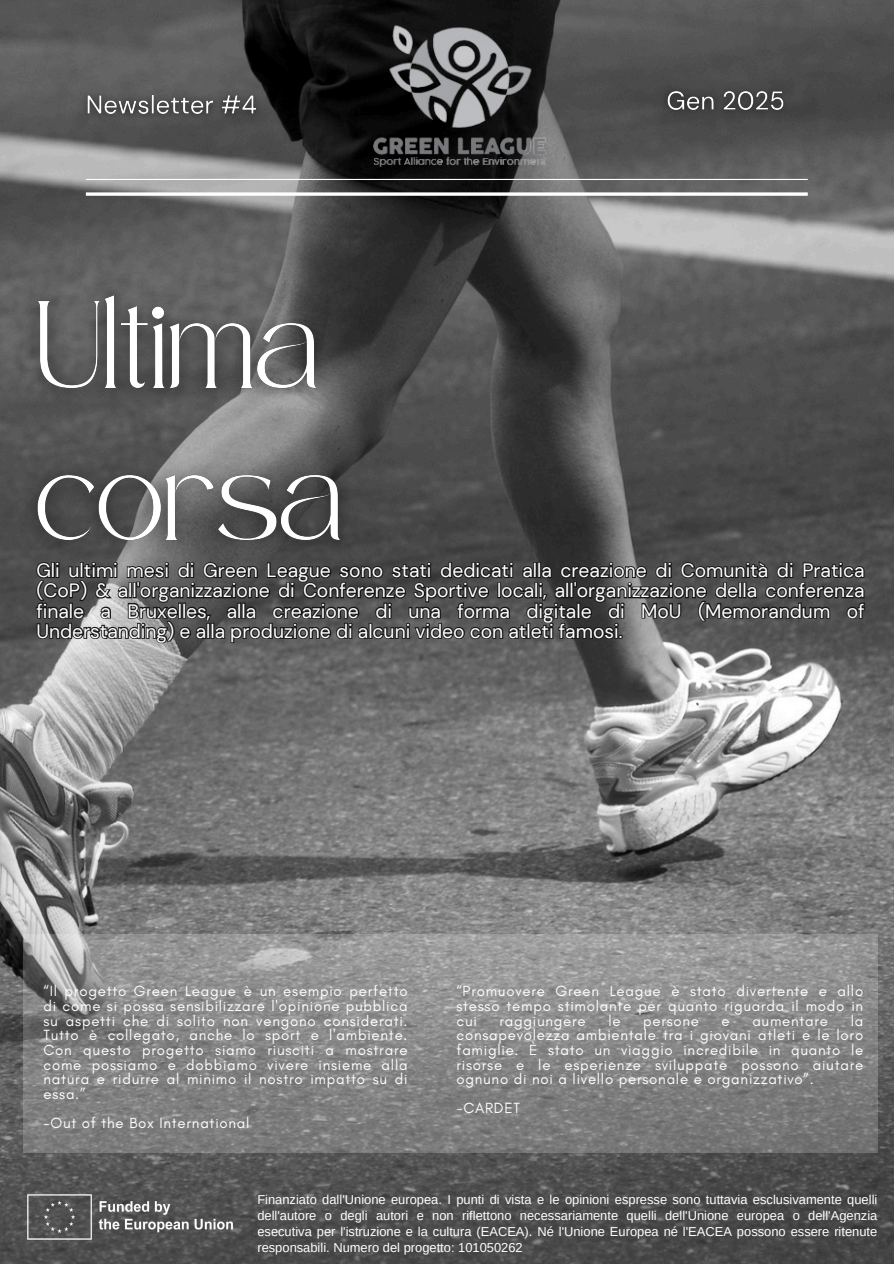
<style>
.page{position:relative;width:894px;height:1264px;background:#fff}
.page>*{position:absolute;margin:0;border:0;box-sizing:border-box;transform-origin:0 0}
.t1{font:19.35px/20.2px "DM Sans";color:#fff;text-align:justify}
.t2{font:15px/14.7px "Glacial Indifference";letter-spacing:.05em;color:#fff;text-align:justify}
.t3{font:12.9px/16.2px "Arimo";color:#fff;text-align:justify}
</style>
<div class="page">
<img style="left:0;top:0;width:893px;height:1263px">
<hr style="left:86px;top:179px;width:721px;height:1px;background:#fff">
<svg style="left:86px;top:192px;width:721px;height:4px"></svg>
<img style="left:340px;top:12px;width:232px;height:182px">
<svg style="left:23px;top:934px;width:854px;height:218px"></svg>
<img style="left:25px;top:1192px;width:216px;height:49px">
<img style="left:655px;top:79px;width:141px;height:45px">
<svg style="left:35px;top:559px;width:830px;height:86px"></svg>
<img style="left:10px;top:268px;width:358px;height:309px">
<img style="left:75px;top:82px;width:194px;height:45px">
<p class="t1" style="left:36px;top:560px;width:829px">Gli ultimi mesi di Green League sono stati dedicati alla creazione di Comunità di Pratica (CoP) &amp; all'organizzazione di Conferenze Sportive locali, all'organizzazione della conferenza finale a Bruxelles, alla creazione di una forma digitale di MoU (Memorandum of Understanding) e alla produzione di alcuni video con atleti famosi.</p>
<h5 class="t2" style="left:43px;top:983px;width:365px">“Il progetto Green League è un esempio perfetto di come si possa sensibilizzare l'opinione pubblica su aspetti che di solito non vengono considerati.<br>Tutto è collegato, anche lo sport e l'ambiente.<br>Con questo progetto siamo riusciti a mostrare come possiamo e dobbiamo vivere insieme alla natura e ridurre al minimo il nostro impatto su di essa.”</h5>
<h5 class="t2" style="left:43px;top:1115px;width:207px">-Out of the Box International</h5>
<p class="t2" style="left:456px;top:983px;width:408px">“Promuovere Green League è stato divertente e allo stesso tempo stimolante per quanto riguarda il modo in cui</p>
<p class="t2" style="left:456px;top:1013px;width:408px;text-indent:394px">la consapevolezza ambientale tra i giovani atleti e le loro famiglie. È stato un viaggio incredibile in quanto le risorse e le esperienze sviluppate possono aiutare ognuno di noi a livello personale e organizzativo”.</p>
<h3 class="t2" style="left:456px;top:1100px;width:65px">-CARDET</h3>
<p class="t2" style="left:499px;top:1013px;width:88px">raggiungere</p>
<p class="t2" style="left:608px;top:1013px;width:14px">le</p>
<p class="t2" style="left:643px;top:1013px;width:57px">persone</p>
<p class="t2" style="left:721px;top:1013px;width:10px">e</p>
<p class="t2" style="left:752px;top:1013px;width:77px">aumentare</p>
<p class="t3" style="left:257px;top:1191px;width:621px">Finanziato dall'Unione europea. I punti di vista e le opinioni espresse sono tuttavia esclusivamente quelli dell'autore o degli autori e non riflettono necessariamente quelli dell'Unione europea o dell'Agenzia esecutiva per l'istruzione e la cultura (EACEA). Né l'Unione Europea né l'EACEA possono essere ritenute responsabili. Numero del progetto: 101050262</p>
</div>
